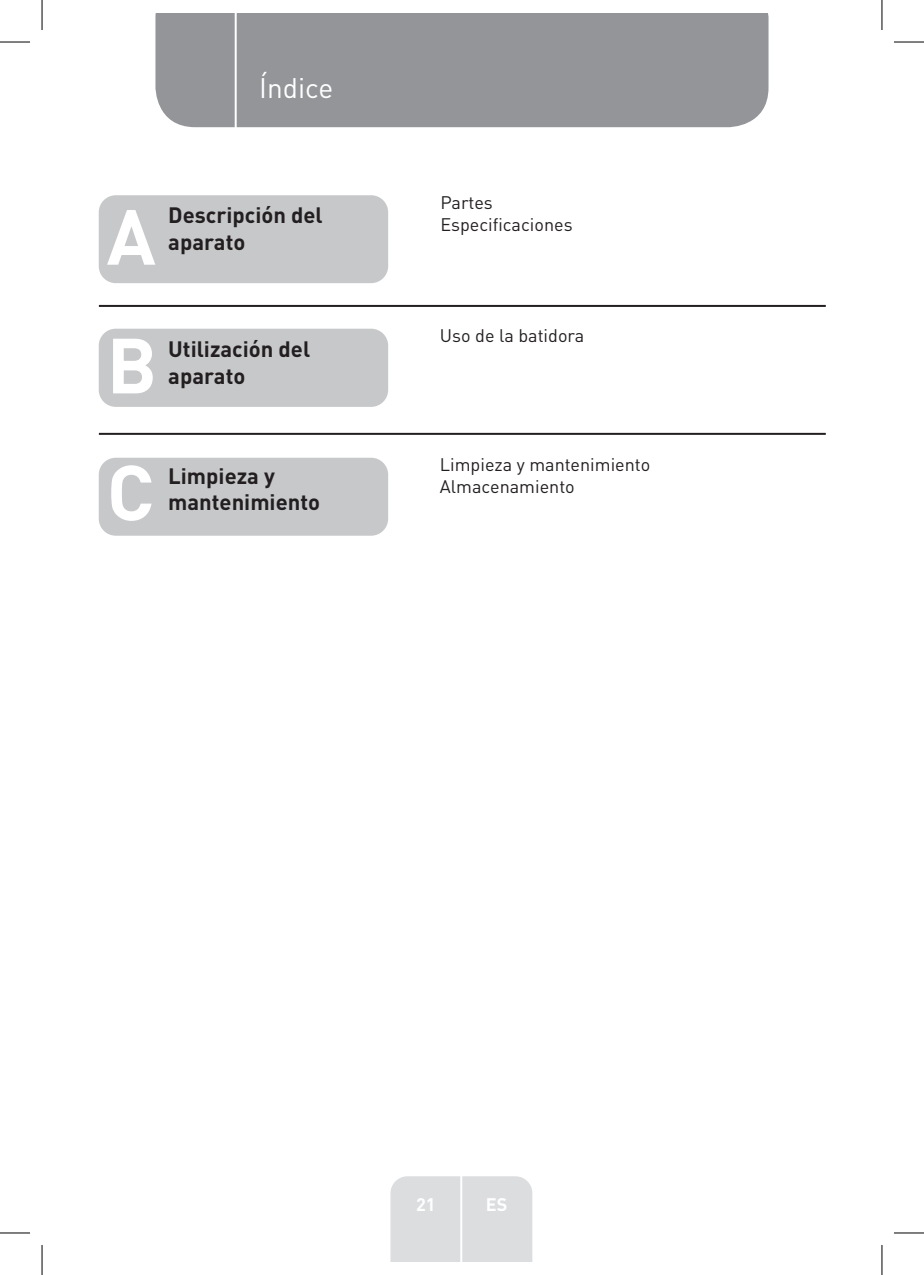
<style>
.page{position:relative;width:924px;height:1275px;background:#fff}
.page>*{position:absolute;margin:0;border:0;box-sizing:border-box;transform-origin:0 0}
.t1{font:700 76.8px "DIN Pro";color:#fff}
.t2{font:28px "DIN Pro";color:#fff}
.t3{font:700 22px/26.4px "DIN Pro";color:#231f20}
.Body{font:18px "DIN Pro";color:#231f20}
.t4{font:700 18px "DIN Pro";color:#fff}
</style>
<div class="page">
<div style="left:155px;top:14px;width:613px;height:113px;background:#939598"></div>
<hr style="left:234px;top:14px;width:2px;height:116px;background:#fff">
<div style="left:390px;top:1176px;width:142px;height:85px;background:#dcdddf"></div>
<hr style="left:460px;top:1153px;width:2px;height:108px;background:#fff">
<hr style="left:99px;top:305px;width:726px;height:2px;background:#231f20">
<hr style="left:99px;top:433px;width:726px;height:2px;background:#231f20">
<div style="left:99px;top:195px;width:289px;height:88px;background:#c7c8ca;border-radius:17px"></div>
<div style="left:99px;top:458px;width:289px;height:78px;background:#c7c8ca;border-radius:17px"></div>
<div style="left:99px;top:329px;width:289px;height:78px;background:#c7c8ca;border-radius:17px"></div>
<hr style="left:0;top:42px;width:30px;height:1px;background:#000">
<hr style="left:893px;top:42px;width:30px;height:1px;background:#000">
<hr style="left:0;top:1232px;width:30px;height:1px;background:#000">
<hr style="left:893px;top:1232px;width:30px;height:1px;background:#000">
<hr style="left:42px;top:0;width:1px;height:30px;background:#000">
<hr style="left:42px;top:1245px;width:1px;height:30px;background:#000">
<hr style="left:881px;top:0;width:1px;height:30px;background:#000">
<hr style="left:881px;top:1245px;width:1px;height:30px;background:#000">
<h2 class="t2" style="left:259px;top:69px;width:76px">Índice</h2>
<p class="t1" style="left:107px;top:185px;width:50px">A</p>
<p class="t3" style="left:168px;top:201px;width:156px">Descripción del aparato</p>
<p class="t1" style="left:107px;top:313px;width:52px">B</p>
<p class="t3" style="left:168px;top:335px;width:143px">Utilización del aparato</p>
<p class="t1" style="left:107px;top:440px;width:49px">C</p>
<p class="t3" style="left:168px;top:462px;width:153px">Limpieza y mantenimiento</p>
<p class="Body" style="left:440px;top:190px;width:54px">Partes</p>
<p class="Body" style="left:440px;top:212px;width:134px">Especificaciones</p>
<p class="Body" style="left:439px;top:324px;width:146px">Uso de la batidora</p>
<p class="Body" style="left:439px;top:453px;width:212px">Limpieza y mantenimiento</p>
<p class="Body" style="left:439px;top:474px;width:136px">Almacenamiento</p>
<p class="t4" style="left:416px;top:1192px;width:21px">21</p>
<p class="t4" style="left:485px;top:1192px;width:23px">ES</p>
</div>
